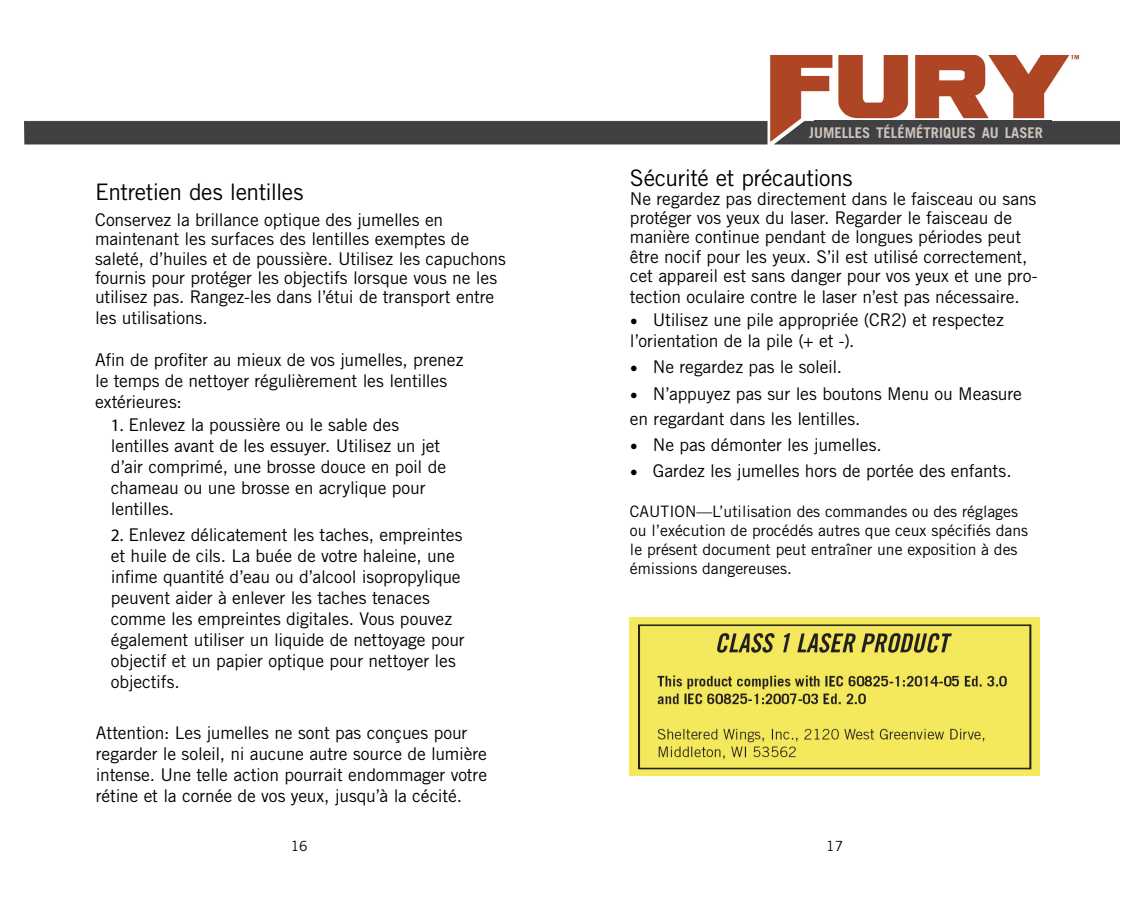
<style>
.page{position:relative;width:1134px;height:914px;background:#fff}
.page>*{position:absolute;margin:0;border:0;box-sizing:border-box;transform-origin:0 0}
.t1{font:22.75px "Trade Gothic LT Std";letter-spacing:-.02em;color:#000}
.t2{font:17.5px/21px "Trade Gothic LT Std";letter-spacing:-.01em;color:#000}
.t3{font:15.75px/18.9px "Trade Gothic LT Std";color:#000}
.t4{font:700 14.7px "Trade Gothic LT Std";color:#cbc3bb}
.t5{font:14px "Trade Gothic LT Std";color:#000}
.s1{font-family:"Myriad Pro"}
.s2{font-family:"Minion Pro";font-size:21px}
</style>
<div class="page">
<img style="left:25px;top:55px;width:1094px;height:90px">
<div style="left:815px;top:120px;width:237px;height:21px;background:#414042"></div>
<img style="left:629px;top:617px;width:411px;height:158px">
<h1 class="t1" style="left:95px;top:184px;width:210px">Entretien des lentilles</h1>
<p class="t2" style="left:95px;top:212px;width:412px;line-height:19.2px">Conservez la brillance optique des jumelles en maintenant les surfaces des lentilles exemptes de saleté, d’huiles et de poussière. Utilisez les capuchons fournis pour protéger les objectifs lorsque vous ne les utilisez pas. Rangez-les dans l’étui de transport entre</p>
<p class="t2" style="left:95px;top:309px;width:114px">les utilisations.</p>
<p class="t2" style="left:95px;top:351px;width:370px">Afin de profiter au mieux de vos jumelles, prenez le temps de nettoyer régulièrement les lentilles extérieures:</p>
<p class="t2" style="left:111px;top:416px;width:337px"><span class="s1">1.</span> Enlevez la poussière ou le sable des lentilles avant de les essuyer. Utilisez un jet d’air comprimé, une brosse douce en poil de chameau ou une brosse en acrylique pour lentilles.</p>
<p class="t2" style="left:111px;top:526px;width:355px"><span class="s1">2.</span> Enlevez délicatement les taches, empreintes et huile de cils. La buée de votre haleine, une infime quantité d’eau ou d’alcool isopropylique peuvent aider à enlever les taches tenaces comme les empreintes digitales. Vous pouvez également utiliser un liquide de nettoyage pour objectif et un papier optique pour nettoyer les objectifs.</p>
<p class="t2" style="left:96px;top:724px;width:393px">Attention: Les jumelles ne sont pas conçues pour regarder le soleil, ni aucune autre source de lumière intense. Une telle action pourrait endommager votre rétine et la cornée de vos yeux, jusqu’à la cécité.</p>
<p class="t4" style="left:809px;top:124px;width:235px">JUMELLES TÉLÉMÉTRIQUES AU LASER</p>
<h1 class="t1" style="left:630px;top:169px;width:224px">Sécurité et précautions</h1>
<p class="t2" style="left:630px;top:191px;width:409px;line-height:19.2px">Ne regardez pas directement dans le faisceau ou sans protéger vos yeux du laser. Regarder le faisceau de manière continue pendant de longues périodes peut être nocif pour les yeux. S’il est utilisé correctement, cet appareil est sans danger pour vos yeux et une pro-</p>
<p class="t2" style="left:630px;top:288px;width:391px">tection oculaire contre le laser n’est pas nécessaire.</p>
<p class="t2" style="left:630px;top:311px;width:375px"><span class="s2">•</span> Utilisez une pile appropriée (CR2) et respectez l’orientation de la pile (+ et -).</p>
<p class="t2" style="left:630px;top:358px;width:214px"><span class="s2">•</span> Ne regardez pas le soleil.</p>
<p class="t2" style="left:630px;top:382px;width:393px;line-height:25.2px"><span class="s2">•</span> N’appuyez pas sur les boutons Menu ou Measure en regardant dans les lentilles.</p>
<p class="t2" style="left:630px;top:436px;width:253px"><span class="s2">•</span> Ne pas démonter les jumelles.</p>
<p class="t2" style="left:630px;top:462px;width:383px"><span class="s2">•</span> Gardez les jumelles hors de portée des enfants.</p>
<p class="t3" style="left:630px;top:503px;width:400px">CAUTION—L’utilisation des commandes ou des réglages ou l’exécution de procédés autres que ceux spécifiés dans le présent document peut entraîner une exposition à des émissions dangereuses.</p>
<p class="t5" style="left:291px;top:840px;width:19px">16</p>
<p class="t5" style="left:826px;top:840px;width:19px">17</p>
</div>
